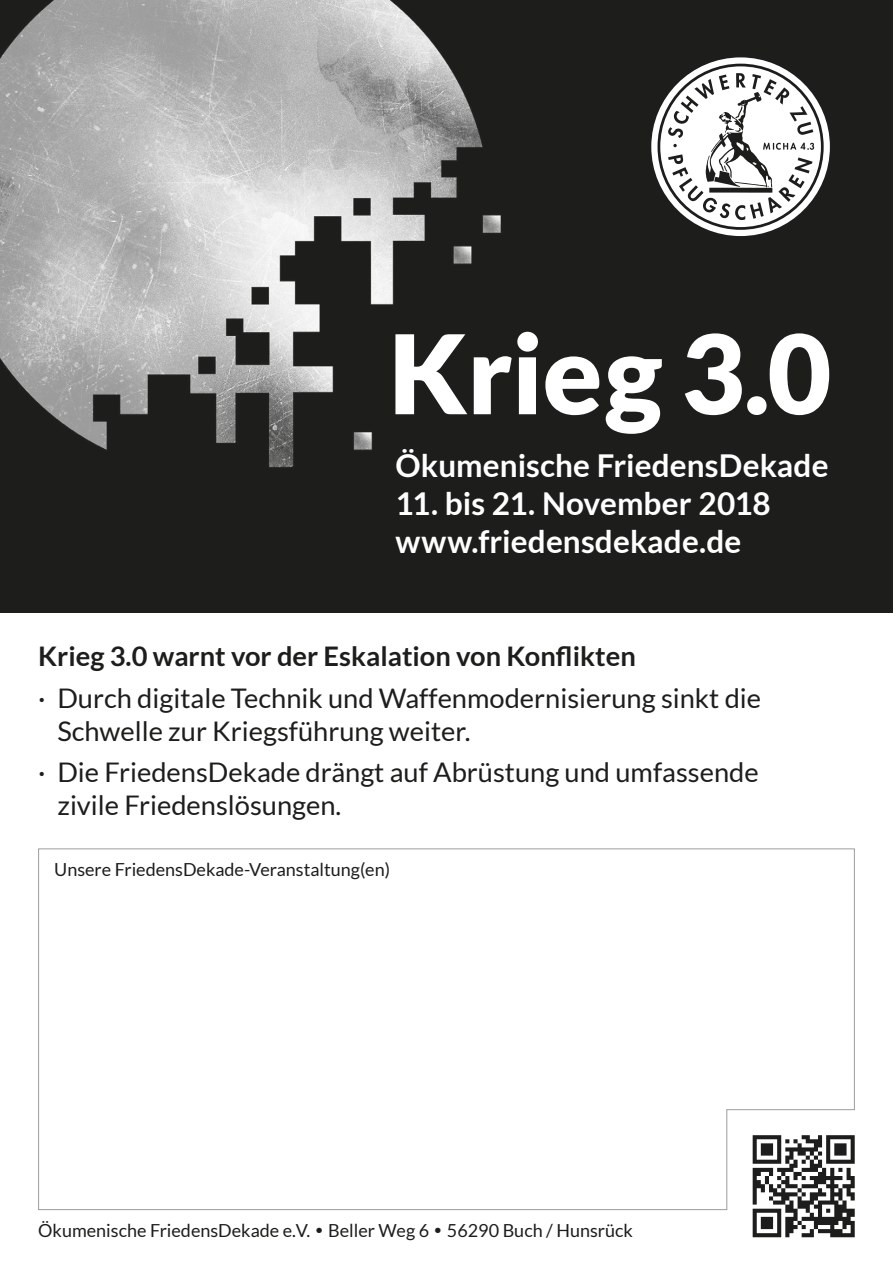
<style>
.page{position:relative;width:893px;height:1276px;background:#fff}
.page>*{position:absolute;margin:0;border:0;box-sizing:border-box;transform-origin:0 0}
.t1{font:700 31.5px/37.8px "Lato";letter-spacing:.005em;color:#fff}
.t2{font:27px/32.4px "Lato";color:#1d1d1b}
.t3{font:700 27px "Lato";color:#1d1d1b}
.t4{font:18px "Lato";color:#1d1d1b}
.s1{font-family:"Century Gothic"}
</style>
<div class="page">
<img style="left:0;top:0;width:893px;height:612px">
<svg style="left:753px;top:1210px;width:102px;height:27px"></svg>
<svg style="left:38px;top:848px;width:817px;height:362px"></svg>
<div style="left:651px;top:57px;width:179px;height:179px;background:#fff;border-radius:50%"></div>
<svg style="left:657px;top:64px;width:167px;height:166px"></svg>
<svg style="left:395px;top:332px;width:434px;height:102px"></svg>
<p class="t1" style="left:395px;top:446px;width:434px">Ökumenische FriedensDekade</p>
<p class="t1" style="left:395px;top:484px;width:377px">11. bis 21. November 2018 www.friedensdekade.de</p>
<p class="t3" style="left:38px;top:641px;width:599px">Krieg 3.0 warnt vor der Eskalation von Konflikten</p>
<p class="t2" style="left:57px;top:682px;width:705px;text-indent:-19px">· Durch digitale Technik und Waffenmodernisierung sinkt die<br>Schwelle zur Kriegsführung weiter.</p>
<p class="t2" style="left:57px;top:756px;width:703px;text-indent:-19px">· Die FriedensDekade drängt auf Abrüstung und umfassende zivile Friedenslösungen.</p>
<p class="t4" style="left:54px;top:859px;width:337px">Unsere FriedensDekade-Veranstaltung(en)</p>
<p class="t4" style="left:38px;top:1220px;width:596px">Ökumenische FriedensDekade e.V. <span class="s1">•</span> Beller Weg 6 <span class="s1">•</span> 56290 Buch / Hunsrück</p>
</div>
